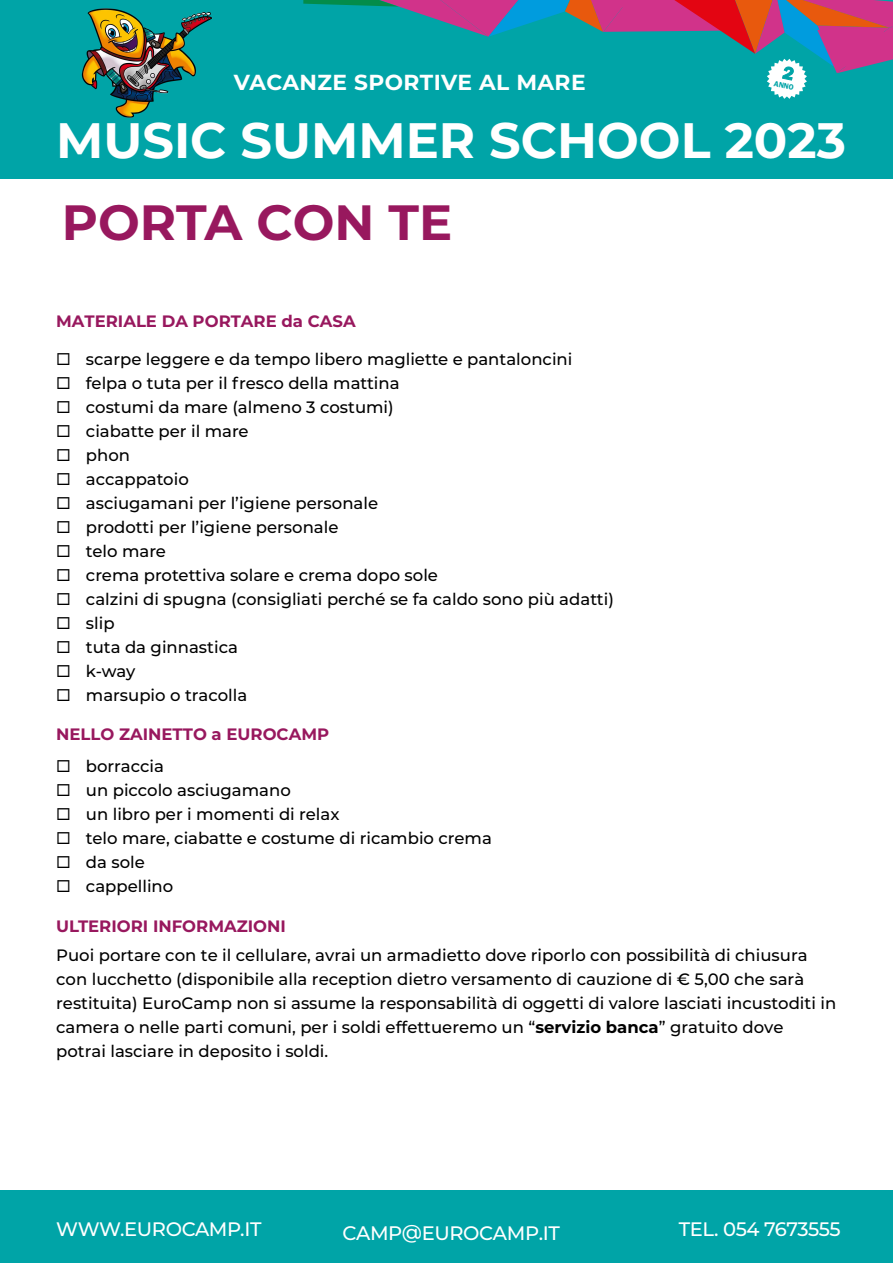
<style>
.page{position:relative;width:893px;height:1263px;background:#fff}
.page>*{position:absolute;margin:0;border:0;box-sizing:border-box;transform-origin:0 0}
.t1{font:700 49.5px "Montserrat";color:#fff}
.t2{font:700 49.5px "Montserrat";color:#98185e}
.t3{font:700 21.75px "Montserrat";letter-spacing:.02em;color:#fff}
.t4{font:500 19.5px "Montserrat";letter-spacing:-.02em;color:#fff}
.t5{font:500 16.5px/24px "Montserrat";color:#000}
.t6{font:700 16.5px "Montserrat";color:#98185e}
.t7{font:600 7.8px "Franklin Gothic";color:#00a4a7}
.s1{font-weight:700}
</style>
<div class="page">
<div style="left:0;top:0;width:893px;height:179px;background:#00a4a7"></div>
<div style="left:0;top:1191px;width:893px;height:72px;background:#00a4a7"></div>
<img style="left:81px;top:8px;width:132px;height:110px">
<svg style="left:303px;top:0;width:590px;height:99px"></svg>
<h2 class="t3" style="left:234px;top:67px;width:353px">VACANZE SPORTIVE AL MARE</h2>
<h1 class="t1" style="left:56px;top:105px;width:791px">MUSIC SUMMER SCHOOL 2023</h1>
<p class="t7" style="left:775px;top:79px;width:21px;rotate:12deg">ANNO</p>
<h1 class="t2" style="left:62px;top:187px;width:392px">PORTA CON TE</h1>
<p class="t6" style="left:56px;top:310px;width:301px">MATERIALE DA PORTARE da CASA</p>
<p class="t5" style="left:86px;top:347px;width:529px">scarpe leggere e da tempo libero magliette e pantaloncini felpa o tuta per il fresco della mattina<br>costumi da mare (almeno 3 costumi)<br>ciabatte per il mare<br>phon<br>accappatoio<br>asciugamani per l’igiene personale<br>prodotti per l’igiene personale<br>telo mare<br>crema protettiva solare e crema dopo sole<br>calzini di spugna (consigliati perché se fa caldo sono più adatti) slip<br>tuta da ginnastica<br>k-way<br>marsupio o tracolla</p>
<p class="t6" style="left:56px;top:723px;width:274px">NELLO ZAINETTO a EUROCAMP</p>
<p class="t5" style="left:86px;top:753px;width:407px">borraccia<br>un piccolo asciugamano<br>un libro per i momenti di relax<br>telo mare, ciabatte e costume di ricambio crema da sole<br>cappellino</p>
<p class="t6" style="left:56px;top:914px;width:231px">ULTERIORI INFORMAZIONI</p>
<p class="t5" style="left:56px;top:942px;width:782px">Puoi portare con te il cellulare, avrai un armadietto dove riporlo con possibilità di chiusura con lucchetto (disponibile alla reception dietro versamento di cauzione di € 5,00 che sarà restituita) EuroCamp non si assume la responsabilità di oggetti di valore lasciati incustoditi in camera o nelle parti comuni, per i soldi effettueremo un “<span class="s1">servizio banca</span>” gratuito dove potrai lasciare in deposito i soldi.</p>
<p class="t4" style="left:56px;top:1216px;width:207px">WWW.EUROCAMP.IT</p>
<p class="t4" style="left:342px;top:1219px;width:219px">CAMP@EUROCAMP.IT</p>
<p class="t4" style="left:679px;top:1216px;width:164px">TEL. 054 7673555</p>
</div>
